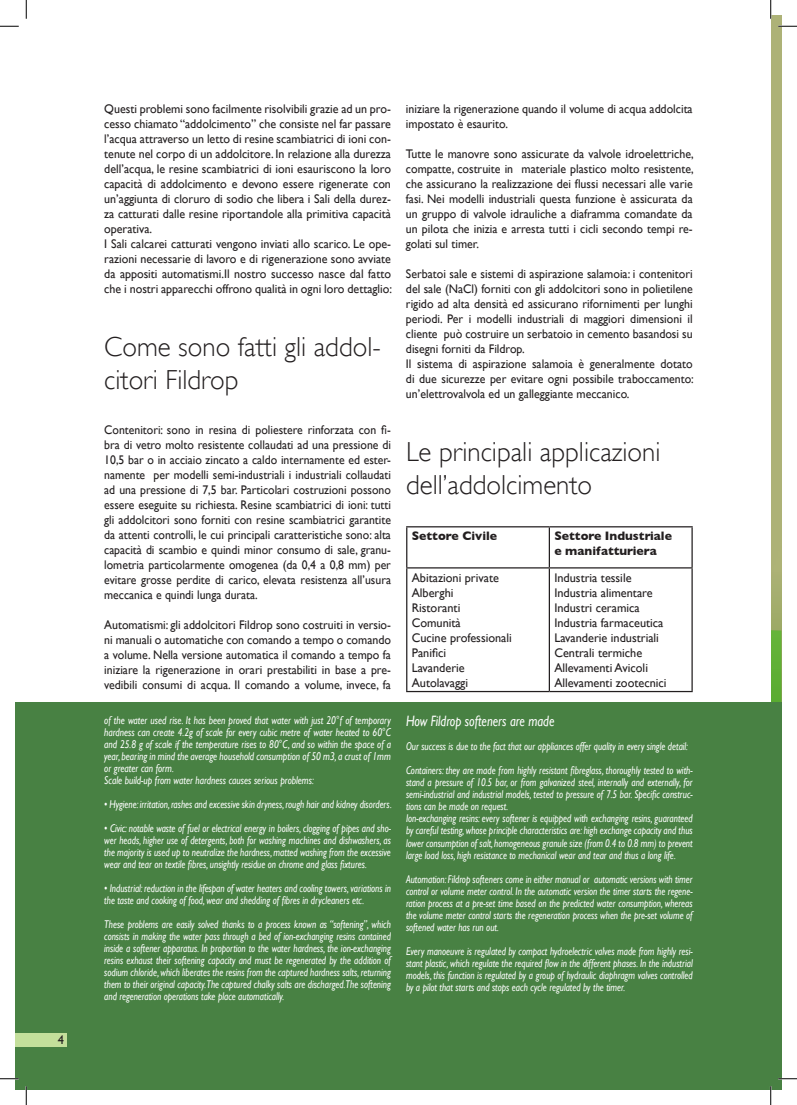
<style>
.page{position:relative;width:797px;height:1105px;background:#fff}
.page>*{position:absolute;margin:0;border:0;box-sizing:border-box;transform-origin:0 0}
.t1{font:300 27.5px/33px "Gill Sans";color:#231f20}
.t2{font:italic 15px "Gill Sans";color:#fff;scale:.82 1}
.t3{font:12.5px/15px "Gill Sans";color:#231f20;text-align:justify;scale:.95 1}
.t4{font:12.5px/15px "Gill Sans";color:#231f20;scale:.96 1}
.t5{font:12.5px/15px "Gill Sans";color:#231f20;text-align:justify;scale:.94 1}
.t6{font:12.5px/15px "Gill Sans";color:#231f20}
.t7{font:700 12.5px/15px "Gill Sans";color:#231f20}
.t8{font:italic 11.25px/12px "Gill Sans";color:#fff;text-align:justify;scale:.8 1}
.t9{font:italic 11.25px/12px "Gill Sans";color:#fff;scale:.82 1}
</style>
<div class="page">
<svg style="left:771px;top:570px;width:10px;height:58px"></svg>
<svg style="left:771px;top:628px;width:10px;height:74px"></svg>
<div style="left:765px;top:702px;width:16px;height:387px;background:#488143"></div>
<div style="left:16px;top:702px;width:754px;height:387px;background:#488143"></div>
<hr style="left:406px;top:526px;width:143px;height:1px;background:#231f20">
<hr style="left:406px;top:527px;width:1px;height:40px;background:#231f20">
<hr style="left:549px;top:526px;width:143px;height:1px;background:#231f20">
<hr style="left:548px;top:527px;width:2px;height:40px;background:#231f20">
<hr style="left:691px;top:527px;width:1px;height:40px;background:#231f20">
<hr style="left:406px;top:567px;width:143px;height:1px;background:#231f20">
<hr style="left:406px;top:568px;width:1px;height:123px;background:#231f20">
<hr style="left:549px;top:567px;width:143px;height:1px;background:#231f20">
<hr style="left:548px;top:568px;width:2px;height:123px;background:#231f20">
<hr style="left:691px;top:568px;width:1px;height:123px;background:#231f20">
<hr style="left:406px;top:691px;width:143px;height:1px;background:#231f20">
<hr style="left:549px;top:691px;width:143px;height:1px;background:#231f20">
<div style="left:16px;top:1033px;width:51px;height:13px;background:#c4df9b"></div>
<svg style="left:0;top:25px;width:19px;height:2px"></svg>
<svg style="left:778px;top:25px;width:19px;height:2px"></svg>
<svg style="left:0;top:1078px;width:19px;height:1px"></svg>
<svg style="left:778px;top:1078px;width:19px;height:1px"></svg>
<svg style="left:25px;top:0;width:2px;height:19px"></svg>
<svg style="left:25px;top:1086px;width:2px;height:19px"></svg>
<svg style="left:770px;top:0;width:1px;height:19px"></svg>
<svg style="left:770px;top:1086px;width:1px;height:19px"></svg>
<p class="t6" style="left:58px;top:1032px;width:8px">4</p>
<p class="t4" style="left:104px;top:101px;width:301px">Questi problemi sono facilmente risolvibili grazie ad un pro&shy;cesso chiamato “addolcimento” che consiste nel far passare l’acqua attraverso un letto di resine scambiatrici di ioni con&shy;tenute nel corpo di un addolcitore. In relazione alla durezza dell’acqua, le resine scambiatrici di ioni esauriscono la loro capacità di addolcimento e devono essere rigenerate con un’aggiunta di cloruro di sodio che libera i Sali della durez&shy;za catturati dalle resine riportandole alla primitiva capacità operativa.<br>I Sali calcarei catturati vengono inviati allo scarico. Le ope&shy;razioni necessarie di lavoro e di rigenerazione sono avviate da appositi automatismi.Il nostro successo nasce dal fatto che i nostri apparecchi offrono qualità in ogni loro dettaglio:</p>
<h1 class="t1" style="left:104px;top:330px;width:278px">Come sono fatti gli addol&shy;citori Fildrop</h1>
<p class="t5" style="left:104px;top:422px;width:306px">Contenitori: sono in resina di poliestere rinforzata con fi&shy;bra di vetro molto resistente collaudati ad una pressione di 10,5 bar o in acciaio zincato a caldo internamente ed ester&shy;namente per modelli semi-industriali i industriali collaudati ad una pressione di 7,5 bar. Particolari costruzioni possono essere eseguite su richiesta. Resine scambiatrici di ioni: tutti gli addolcitori sono forniti con resine scambiatrici garantite da attenti controlli, le cui principali caratteristiche sono: alta capacità di scambio e quindi minor consumo di sale, granu&shy;lometria particolarmente omogenea (da 0,4 a 0,8 mm) per evitare grosse perdite di carico, elevata resistenza all’usura meccanica e quindi lunga durata.</p>
<p class="t3" style="left:104px;top:617px;width:303px">Automatismi: gli addolcitori Fildrop sono costruiti in versio&shy;ni manuali o automatiche con comando a tempo o comando a volume. Nella versione automatica il comando a tempo fa iniziare la rigenerazione in orari prestabiliti in base a pre&shy;vedibili consumi di acqua. Il comando a volume, invece, fa</p>
<p class="t9" style="left:104px;top:714px;width:351px">of the water used rise. It has been proved that water with just 20°f of temporary hardness can create 4.2g of scale for every cubic metre of water heated to 60°C and 25.8 g of scale if the temperature rises to 80°C, and so within the space of a year, bearing in mind the average household consumption of 50 m3, a crust of 1mm or greater can form.<br>Scale build-up from water hardness causes serious problems:</p>
<p class="t8" style="left:104px;top:798px;width:361px">• Hygiene: irritation, rashes and excessive skin dryness, rough hair and kidney disorders.</p>
<p class="t8" style="left:104px;top:822px;width:360px">• Civic: notable waste of fuel or electrical energy in boilers, clogging of pipes and sho&shy;wer heads, higher use of detergents, both for washing machines and dishwashers, as the majority is used up to neutralize the hardness, matted washing from the excessive wear and tear on textile fibres, unsightly residue on chrome and glass fixtures.</p>
<p class="t8" style="left:104px;top:882px;width:360px">• Industrial: reduction in the lifespan of water heaters and cooling towers, variations in the taste and cooking of food, wear and shedding of fibres in drycleaners etc.</p>
<p class="t8" style="left:104px;top:918px;width:360px">These problems are easily solved thanks to a process known as “softening”, which consists in making the water pass through a bed of ion-exchanging resins contained inside a softener apparatus. In proportion to the water hardness, the ion-exchanging resins exhaust their softening capacity and must be regenerated by the addition of sodium chloride, which liberates the resins from the captured hardness salts, returning them to their original capacity.The captured chalky salts are discharged.The softening and regeneration operations take place automatically.</p>
<p class="t3" style="left:406px;top:101px;width:303px">iniziare la rigenerazione quando il volume di acqua addolcita impostato è esaurito.</p>
<p class="t3" style="left:406px;top:146px;width:304px">Tutte le manovre sono assicurate da valvole idroelettriche, compatte, costruite in materiale plastico molto resistente, che assicurano la realizzazione dei flussi necessari alle varie fasi. Nei modelli industriali questa funzione è assicurata da un gruppo di valvole idrauliche a diaframma comandate da un pilota che inizia e arresta tutti i cicli secondo tempi re&shy;golati sul timer.</p>
<p class="t3" style="left:406px;top:266px;width:304px;text-align:left">Serbatoi sale e sistemi di aspirazione salamoia: i contenitori del sale (NaCl) forniti con gli addolcitori sono in polietilene rigido ad alta densità ed assicurano rifornimenti per lunghi periodi. Per i modelli industriali di maggiori dimensioni il cliente può costruire un serbatoio in cemento basandosi su disegni forniti da Fildrop.<br>Il sistema di aspirazione salamoia è generalmente dotato di due sicurezze per evitare ogni possibile traboccamento: un’elettrovalvola ed un galleggiante meccanico.</p>
<h1 class="t1" style="left:406px;top:435px;width:256px">Le principali applicazioni dell’addolcimento</h1>
<p class="t7" style="left:412px;top:529px;width:87px">Settore Civile</p>
<p class="t7" style="left:554px;top:529px;width:119px">Settore Industriale e manifatturiera</p>
<p class="t6" style="left:412px;top:570px;width:102px">Abitazioni private<br>Alberghi<br>Ristoranti<br>Comunità<br>Cucine professionali<br>Panifici<br>Lavanderie<br>Autolavaggi</p>
<p class="t6" style="left:554px;top:570px;width:114px">Industria tessile<br>Industria alimentare<br>Industri ceramica<br>Industria farmaceutica<br>Lavanderie industriali<br>Centrali termiche<br>Allevamenti Avicoli<br>Allevamenti zootecnici</p>
<h2 class="t2" style="left:406px;top:713px;width:182px">How Fildrop softeners are made</h2>
<p class="t8" style="left:406px;top:735px;width:360px;line-height:24px">Our success is due to the fact that our appliances offer quality in every single detail:<br>Containers: they are made from highly resistant fibreglass, thoroughly tested to with-</p>
<p class="t8" style="left:406px;top:777px;width:360px;text-align:left">stand a pressure of 10.5 bar, or from galvanized steel, internally and externally, for semi-industrial and industrial models, tested to pressure of 7.5 bar. Specific construc&shy;tions can be made on request.<br>Ion-exchanging resins: every softener is equipped with exchanging resins, guaranteed by careful testing, whose principle characteristics are: high exchange capacity and thus lower consumption of salt, homogeneous granule size (from 0.4 to 0.8 mm) to prevent large load loss, high resistance to mechanical wear and tear and thus a long life.</p>
<p class="t8" style="left:406px;top:873px;width:360px">Automation: Fildrop softeners come in either manual or automatic versions with timer control or volume meter control. In the automatic version the timer starts the regene&shy;ration process at a pre-set time based on the predicted water consumption, whereas the volume meter control starts the regeneration process when the pre-set volume of softened water has run out.</p>
<p class="t8" style="left:406px;top:945px;width:360px">Every manoeuvre is regulated by compact hydroelectric valves made from highly resi&shy;stant plastic, which regulate the required flow in the different phases. In the industrial models, this function is regulated by a group of hydraulic diaphragm valves controlled by a pilot that starts and stops each cycle regulated by the timer.</p>
</div>
